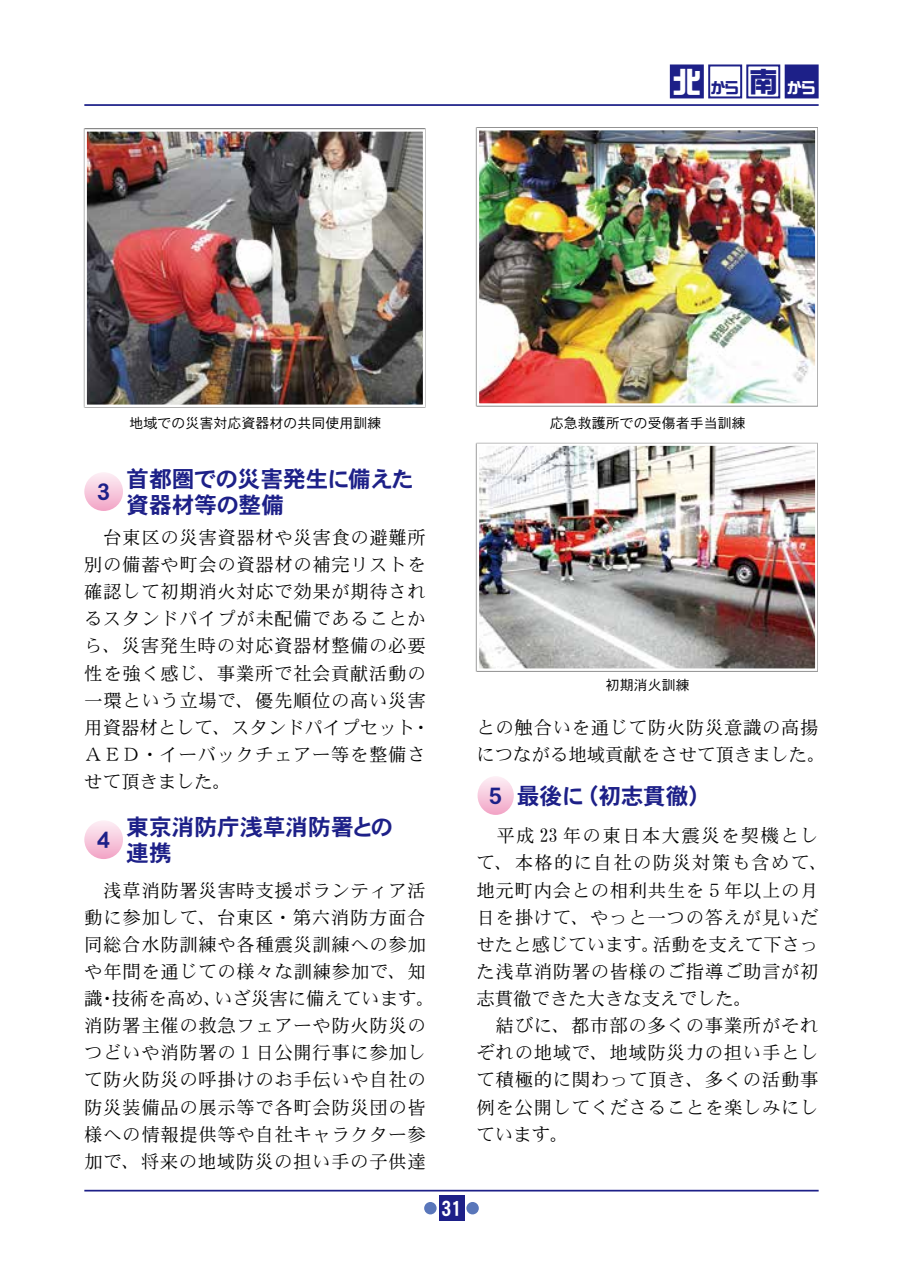
<style>
.page{position:relative;width:903px;height:1275px;background:#fff}
.page>*{position:absolute;margin:0;border:0;box-sizing:border-box;transform-origin:0 0}
.t1{font:22.75px/26.2px "DFHS Gothic W7 WING RKSJ H";color:#1d2088}
.t2{font:22.75px "DFHS Gothic W7 WIN RKSJ H";letter-spacing:-.01em;color:#1d2088}
.t3{font:21px "DFHS Gothic W7 WIN RKSJ H";color:#fff}
.t4{font:18.38px/27.1px "DFHS Mincho W3 WIN RKSJ H";letter-spacing:.035em;color:#000}
.t5{font:15.05px "DF So Gei W9 WING RKSJ H";color:#1d2088}
.t6{font:14px "DFHS Gothic W3 WIN RKSJ H";color:#000}
.s1{font-size:28.7px;color:#fff}
.s2{font-size:28.7px}
.s3{color:#fff}
</style>
<div class="page">
<hr style="left:84px;top:1190px;width:735px;height:1px;background:#1d2088">
<div style="left:439px;top:1196px;width:25px;height:25px;background:#1d2088"></div>
<div style="left:466px;top:1202px;width:13px;height:12px;background:#5976ba;border-radius:50%"></div>
<div style="left:424px;top:1202px;width:13px;height:12px;background:#5976ba;border-radius:50%"></div>
<hr style="left:84px;top:104px;width:735px;height:2px;background:#1d2088">
<div style="left:670px;top:64px;width:34px;height:34px;background:#1d2088;border:2px solid #1d2088"></div>
<div style="left:708px;top:64px;width:34px;height:34px;background:#fff;border:2px solid #1d2088"></div>
<div style="left:746px;top:64px;width:34px;height:34px;background:#fff;border:2px solid #1d2088"></div>
<div style="left:785px;top:64px;width:34px;height:34px;background:#1d2088;border:2px solid #1d2088"></div>
<div style="left:84px;top:472px;width:39px;height:39px;background:linear-gradient(to bottom,#fdf1f6,#f2a5c6);border-radius:19px"></div>
<div style="left:84px;top:820px;width:39px;height:39px;background:linear-gradient(to bottom,#fdf1f7,#f2a5c6);border-radius:19px"></div>
<svg style="left:477px;top:776px;width:37px;height:39px"></svg>
<img style="left:87px;top:132px;width:335px;height:272px">
<div style="left:84px;top:129px;width:341px;height:278px;border:2px solid #fff"></div>
<img style="left:480px;top:131px;width:334px;height:272px">
<div style="left:477px;top:128px;width:340px;height:278px;border:2px solid #fff"></div>
<img style="left:480px;top:446px;width:334px;height:222px">
<div style="left:477px;top:443px;width:340px;height:228px;border:2px solid #fff"></div>
<p class="t5" style="left:672px;top:80px;width:144px"><span class="s1">北</span>から<span class="s2">南</span><span class="s3">から</span></p>
<p class="t2" style="left:92px;top:480px;width:24px">３</p>
<p class="t6" style="left:129px;top:416px;width:253px">地域での災害対応資器材の共同使用訓練</p>
<p class="t6" style="left:550px;top:416px;width:197px">応急救護所での受傷者手当訓練</p>
<p class="t1" style="left:126px;top:466px;width:288px">首都圏での災害発生に備えた資器材等の整備</p>
<p class="t4" style="left:84px;top:524px;width:347px">　台東区の災害資器材や災害食の避難所別の備蓄や町会の資器材の補完リストを確認して初期消火対応で効果が期待されるスタンドパイプが未配備であることから、災害発生時の対応資器材整備の必要性を強く感じ、事業所で社会貢献活動の一環という立場で、優先順位の高い災害用資器材として、スタンドパイプセット・<br>ＡＥＤ・イーバックチェアー等を整備させて頂きました。</p>
<p class="t2" style="left:92px;top:828px;width:24px">４</p>
<p class="t1" style="left:126px;top:814px;width:268px">東京消防庁浅草消防署との連携</p>
<p class="t4" style="left:84px;top:877px;width:352px">　浅草消防署災害時支援ボランティア活動に参加して、台東区・第六消防方面合同総合水防訓練や各種震災訓練への参加や年間を通じての様々な訓練参加で、知識・技術を高め、いざ災害に備えています。消防署主催の救急フェアーや防火防災のつどいや消防署の１日公開行事に参加して防火防災の呼掛けのお手伝いや自社の防災装備品の展示等で各町会防災団の皆様への情報提供等や自社キャラクター参加で、将来の地域防災の担い手の子供達</p>
<p class="t3" style="left:441px;top:1198px;width:23px">31</p>
<p class="t6" style="left:606px;top:678px;width:85px">初期消火訓練</p>
<p class="t4" style="left:476px;top:714px;width:351px">との触合いを通じて防火防災意識の高揚につながる地域貢献をさせて頂きました。</p>
<p class="t2" style="left:484px;top:784px;width:228px">５最後に（初志貫徹）</p>
<p class="t4" style="left:476px;top:823px;width:353px">　平成 23 年の東日本大震災を契機として、本格的に自社の防災対策も含めて、地元町内会との相利共生を５年以上の月日を掛けて、やっと一つの答えが見いだせたと感じています。活動を支えて下さった浅草消防署の皆様のご指導ご助言が初志貫徹できた大きな支えでした。<br>　結びに、都市部の多くの事業所がそれぞれの地域で、地域防災力の担い手として積極的に関わって頂き、多くの活動事例を公開してくださることを楽しみにしています。</p>
</div>
